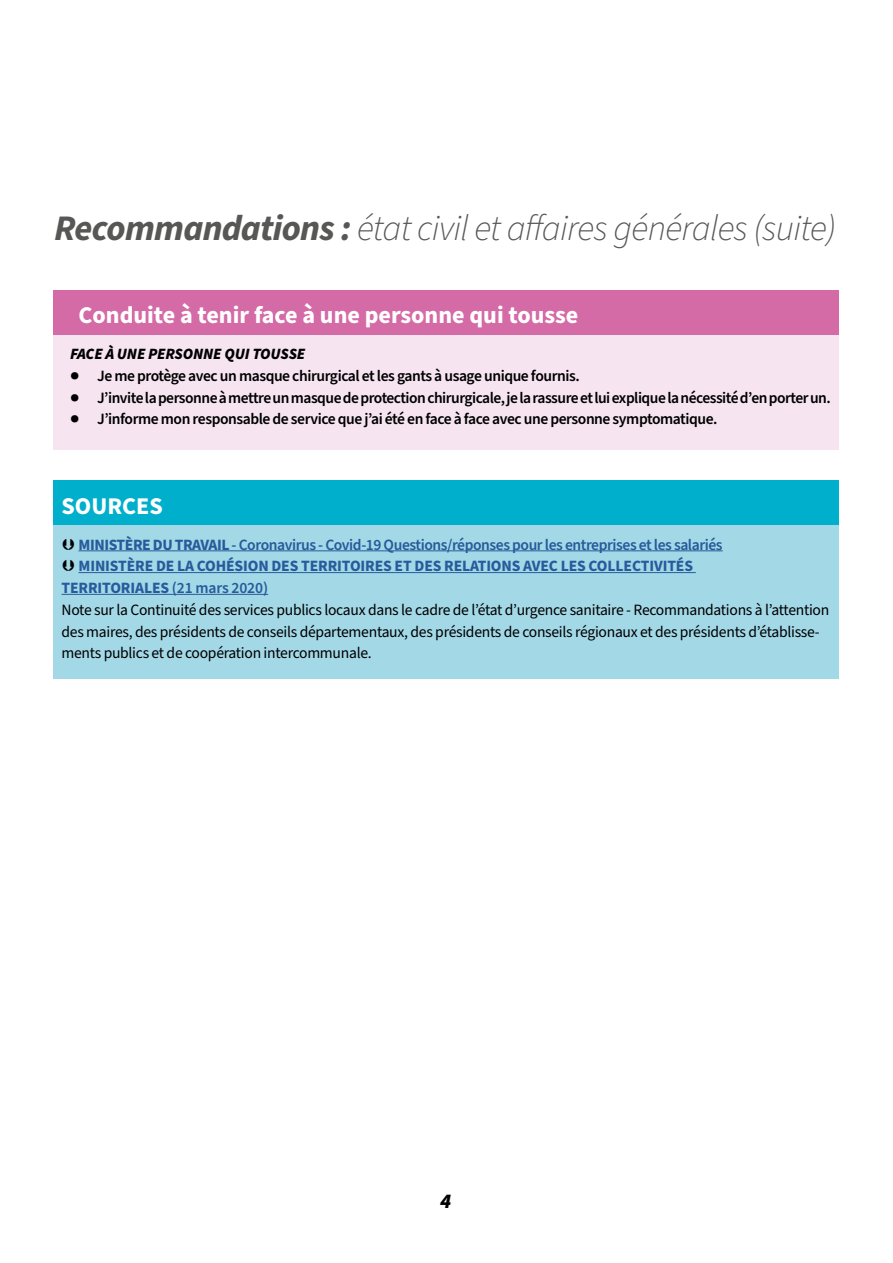
<style>
.page{position:relative;width:893px;height:1263px;background:#fff}
.page>*{position:absolute;margin:0;border:0;box-sizing:border-box;transform-origin:0 0}
.t1{font:italic 300 36px "Source Sans Pro";letter-spacing:-.02em;color:#575756}
.t2{font:700 24px "Source Sans Pro";color:#fff}
.t3{font:italic 900 21px "Source Sans Pro";color:#000}
.t4{font:15.75px/21.8px "Source Sans Pro";letter-spacing:-.02em;color:#000}
.t5{font:600 15.75px "Source Sans Pro";letter-spacing:-.03em;color:#000}
.t6{font:700 15.75px/21.8px "Source Sans Pro";letter-spacing:-.01em;color:#275b9b}
.t7{font:600 15.75px "Source Sans Pro";letter-spacing:-.03em;color:#275b9b}
.t8{font:italic 900 15.75px "Source Sans Pro";letter-spacing:-.01em;color:#000}
.s1{font-weight:700}
.s2{font-weight:600}
</style>
<div class="page">
<div style="left:53px;top:334px;width:786px;height:115px;background:#f6e5f1"></div>
<div style="left:53px;top:290px;width:786px;height:44px;background:#d46aa6"></div>
<div style="left:53px;top:480px;width:786px;height:45px;background:#00afcb"></div>
<div style="left:53px;top:525px;width:786px;height:153px;background:#a3d8e7"></div>
<hr style="left:79px;top:550px;width:644px;height:1px;background:#275b9b">
<hr style="left:79px;top:572px;width:617px;height:1px;background:#275b9b">
<hr style="left:62px;top:594px;width:206px;height:1px;background:#275b9b">
<p class="t1" style="left:54px;top:204px;width:783px"><span class="s1">Recommandations :</span> état civil et affaires générales (suite)</p>
<p class="t2" style="left:79px;top:299px;width:501px">Conduite à tenir face à une personne qui tousse</p>
<p class="t8" style="left:70px;top:343px;width:237px">FACE À UNE PERSONNE QUI TOUSSE</p>
<p class="t5" style="left:70px;top:365px;width:511px">● Je me protège avec un masque chirurgical et les gants à usage unique fournis.</p>
<p class="t5" style="left:70px;top:387px;width:762px">● J’invite la personne à mettre un masque de protection chirurgicale, je la rassure et lui explique la nécessité d’en porter un.</p>
<p class="t5" style="left:70px;top:409px;width:649px">● J’informe mon responsable de service que j’ai été en face à face avec une personne symptomatique.</p>
<p class="t2" style="left:62px;top:489px;width:103px">SOURCES</p>
<p class="t7" style="left:79px;top:534px;width:646px"><span class="s1">MINISTÈRE DU TRAVAIL</span> - Coronavirus - Covid-19 Questions/réponses pour les entreprises et les salariés</p>
<p class="t6" style="left:62px;top:556px;width:633px;text-indent:17px">MINISTÈRE DE LA COHÉSION DES TERRITOIRES ET DES RELATIONS AVEC LES COLLECTIVITÉS<br>TERRITORIALES <span class="s2">(21 mars 2020)</span></p>
<p class="t4" style="left:62px;top:599px;width:769px">Note sur la Continuité des services publics locaux dans le cadre de l’état d’urgence sanitaire - Recommandations à l’attention des maires, des présidents de conseils départementaux, des présidents de conseils régionaux et des présidents d’établisse&shy;ments publics et de coopération intercommunale.</p>
<p class="t3" style="left:440px;top:1186px;width:12px">4</p>
</div>
